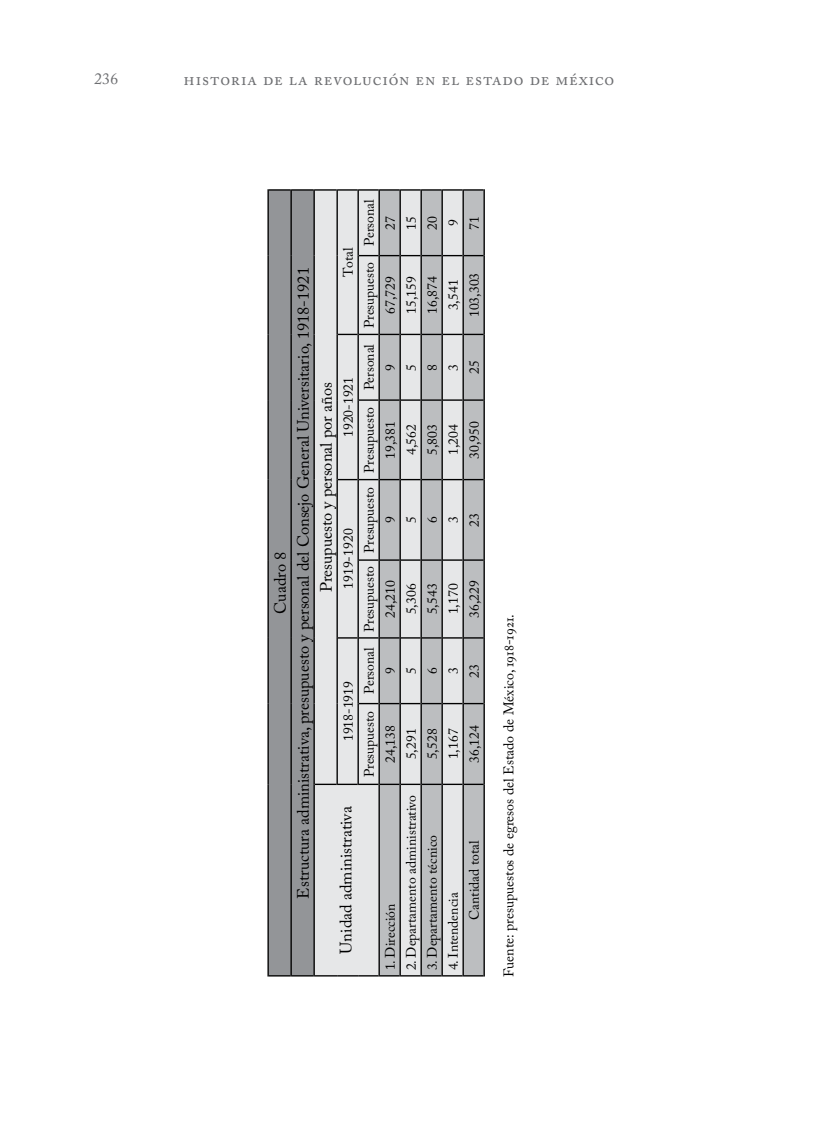
<style>
.page{position:relative;width:819px;height:1141px;background:#fff}
.page>*{position:absolute;margin:0;border:0;box-sizing:border-box;transform-origin:0 0}
.t1{font:17.5px "Adobe Caslon Pro";letter-spacing:.05em;color:#6d6e71}
.t2{font:16.45px/23.1px "Adobe Caslon Pro";color:#000;text-align:center}
.t3{font:15.75px "Adobe Caslon Pro";color:#6d6e71}
.t4{font:14px "Adobe Caslon Pro";color:#000}
.t5{font:13.65px "Adobe Caslon Pro";color:#000}
.t6{font:13.65px/21px "Adobe Caslon Pro";letter-spacing:-.02em;color:#000}
</style>
<div class="page">
<hr style="left:290px;top:784px;width:2px;height:193px;background:#000">
<hr style="left:380px;top:975px;width:20px;height:2px;background:#000">
<hr style="left:400px;top:784px;width:1px;height:193px;background:#000">
<hr style="left:401px;top:975px;width:20px;height:2px;background:#000">
<hr style="left:421px;top:784px;width:1px;height:193px;background:#000">
<hr style="left:422px;top:975px;width:20px;height:2px;background:#000">
<hr style="left:442px;top:784px;width:1px;height:193px;background:#000">
<hr style="left:443px;top:975px;width:20px;height:2px;background:#000">
<hr style="left:463px;top:784px;width:1px;height:193px;background:#000">
<hr style="left:464px;top:975px;width:20px;height:2px;background:#000">
<hr style="left:484px;top:784px;width:1px;height:193px;background:#000">
<hr style="left:484px;top:704px;width:1px;height:80px;background:#000">
<hr style="left:484px;top:638px;width:1px;height:66px;background:#000">
<hr style="left:484px;top:560px;width:1px;height:78px;background:#000">
<hr style="left:484px;top:480px;width:1px;height:80px;background:#000">
<hr style="left:484px;top:400px;width:1px;height:80px;background:#000">
<hr style="left:484px;top:334px;width:1px;height:66px;background:#000">
<hr style="left:484px;top:256px;width:1px;height:78px;background:#000">
<hr style="left:484px;top:189px;width:1px;height:67px;background:#000">
<hr style="left:315px;top:975px;width:22px;height:2px;background:#000">
<hr style="left:337px;top:975px;width:21px;height:2px;background:#000">
<hr style="left:358px;top:975px;width:21px;height:2px;background:#000">
<hr style="left:379px;top:784px;width:1px;height:193px;background:#000">
<hr style="left:267px;top:784px;width:2px;height:193px;background:#000">
<hr style="left:269px;top:975px;width:21px;height:2px;background:#000">
<hr style="left:267px;top:704px;width:2px;height:80px;background:#000">
<hr style="left:267px;top:638px;width:2px;height:66px;background:#000">
<hr style="left:267px;top:560px;width:2px;height:78px;background:#000">
<hr style="left:267px;top:480px;width:2px;height:80px;background:#000">
<hr style="left:267px;top:400px;width:2px;height:80px;background:#000">
<hr style="left:267px;top:334px;width:2px;height:66px;background:#000">
<hr style="left:267px;top:256px;width:2px;height:78px;background:#000">
<hr style="left:267px;top:189px;width:2px;height:67px;background:#000">
<hr style="left:292px;top:975px;width:21px;height:2px;background:#000">
<hr style="left:313px;top:784px;width:2px;height:193px;background:#000">
<svg style="left:268px;top:189px;width:216px;height:787px"></svg>
<hr style="left:359px;top:189px;width:20px;height:2px;background:#000">
<hr style="left:379px;top:704px;width:1px;height:80px;background:#000">
<hr style="left:379px;top:638px;width:1px;height:66px;background:#000">
<hr style="left:379px;top:560px;width:1px;height:78px;background:#000">
<hr style="left:379px;top:480px;width:1px;height:80px;background:#000">
<hr style="left:379px;top:400px;width:1px;height:80px;background:#000">
<hr style="left:379px;top:334px;width:1px;height:66px;background:#000">
<hr style="left:379px;top:256px;width:1px;height:78px;background:#000">
<hr style="left:379px;top:189px;width:1px;height:67px;background:#000">
<p class="t3" style="left:94px;top:69px;width:25px">236</p>
<p class="t1" style="left:184px;top:68px;width:432px">historia de la revolución en el estado de méxico</p>
<p class="t6" style="left:338px;top:777px;width:579px;text-indent:500px;rotate:-90deg">Total<br>Presupuesto Personal Presupuesto Presupuesto Presupuesto Personal Presupuesto Personal</p>
<p class="t5" style="left:382px;top:230px;width:15px;rotate:-90deg">27</p>
<p class="t2" style="left:268px;top:899px;width:633px;rotate:-90deg">Cuadro 8<br>Estructura administrativa, presupuesto y personal del Consejo General Universitario, 1918-1921</p>
<p class="t5" style="left:382px;top:314px;width:39px;rotate:-90deg">67,729</p>
<p class="t5" style="left:382px;top:371px;width:8px;rotate:-90deg">9</p>
<p class="t5" style="left:340px;top:437px;width:62px;rotate:-90deg">1920-1921</p>
<p class="t2" style="left:314px;top:592px;width:211px;rotate:-90deg">Presupuesto y personal por años</p>
<p class="t5" style="left:382px;top:459px;width:39px;rotate:-90deg">19,381</p>
<p class="t5" style="left:382px;top:523px;width:8px;rotate:-90deg">9</p>
<p class="t5" style="left:340px;top:589px;width:62px;rotate:-90deg">1919-1920</p>
<p class="t5" style="left:382px;top:618px;width:39px;rotate:-90deg">24,210</p>
<p class="t5" style="left:382px;top:674px;width:8px;rotate:-90deg">9</p>
<p class="t5" style="left:340px;top:741px;width:62px;rotate:-90deg">1918-1919</p>
<p class="t5" style="left:382px;top:763px;width:39px;rotate:-90deg">24,138</p>
<p class="t2" style="left:334px;top:954px;width:149px;rotate:-90deg">Unidad administrativa</p>
<p class="t5" style="left:382px;top:970px;width:68px;rotate:-90deg">1. Dirección</p>
<p class="t5" style="left:403px;top:230px;width:15px;rotate:-90deg">15</p>
<p class="t5" style="left:424px;top:230px;width:15px;rotate:-90deg">20</p>
<p class="t5" style="left:445px;top:226px;width:8px;rotate:-90deg">9</p>
<p class="t5" style="left:403px;top:314px;width:39px;rotate:-90deg">15,159</p>
<p class="t5" style="left:424px;top:314px;width:39px;rotate:-90deg">16,874</p>
<p class="t5" style="left:445px;top:310px;width:32px;rotate:-90deg">3,541</p>
<p class="t5" style="left:403px;top:371px;width:8px;rotate:-90deg">5</p>
<p class="t5" style="left:424px;top:371px;width:8px;rotate:-90deg">8</p>
<p class="t5" style="left:445px;top:371px;width:8px;rotate:-90deg">3</p>
<p class="t5" style="left:403px;top:455px;width:32px;rotate:-90deg">4,562</p>
<p class="t5" style="left:424px;top:455px;width:32px;rotate:-90deg">5,803</p>
<p class="t5" style="left:445px;top:455px;width:32px;rotate:-90deg">1,204</p>
<p class="t5" style="left:403px;top:523px;width:8px;rotate:-90deg">5</p>
<p class="t5" style="left:424px;top:523px;width:8px;rotate:-90deg">6</p>
<p class="t5" style="left:445px;top:523px;width:8px;rotate:-90deg">3</p>
<p class="t5" style="left:403px;top:614px;width:32px;rotate:-90deg">5,306</p>
<p class="t5" style="left:424px;top:614px;width:32px;rotate:-90deg">5,543</p>
<p class="t5" style="left:445px;top:614px;width:32px;rotate:-90deg">1,170</p>
<p class="t5" style="left:403px;top:674px;width:8px;rotate:-90deg">5</p>
<p class="t5" style="left:424px;top:674px;width:8px;rotate:-90deg">6</p>
<p class="t5" style="left:445px;top:674px;width:8px;rotate:-90deg">3</p>
<p class="t5" style="left:403px;top:759px;width:32px;rotate:-90deg">5,291</p>
<p class="t5" style="left:424px;top:759px;width:32px;rotate:-90deg">5,528</p>
<p class="t5" style="left:445px;top:759px;width:32px;rotate:-90deg">1,167</p>
<p class="t5" style="left:403px;top:970px;width:177px;rotate:-90deg">2. D epartamento administrativo</p>
<p class="t5" style="left:424px;top:970px;width:137px;rotate:-90deg">3. D epartamento técnico</p>
<p class="t5" style="left:445px;top:970px;width:80px;rotate:-90deg">4. Intendencia</p>
<p class="t5" style="left:466px;top:230px;width:15px;rotate:-90deg">71</p>
<p class="t5" style="left:466px;top:317px;width:46px;rotate:-90deg">103,303</p>
<p class="t5" style="left:466px;top:374px;width:15px;rotate:-90deg">25</p>
<p class="t5" style="left:466px;top:459px;width:39px;rotate:-90deg">30,950</p>
<p class="t5" style="left:466px;top:527px;width:15px;rotate:-90deg">23</p>
<p class="t5" style="left:466px;top:618px;width:39px;rotate:-90deg">36,229</p>
<p class="t5" style="left:466px;top:678px;width:15px;rotate:-90deg">23</p>
<p class="t5" style="left:466px;top:763px;width:39px;rotate:-90deg">36,124</p>
<p class="t5" style="left:466px;top:920px;width:81px;rotate:-90deg">Cantidad total</p>
<p class="t4" style="left:501px;top:977px;width:364px;rotate:-90deg">Fuente: presupuestos de egresos del Estado de México, 1918-1921.</p>
</div>
